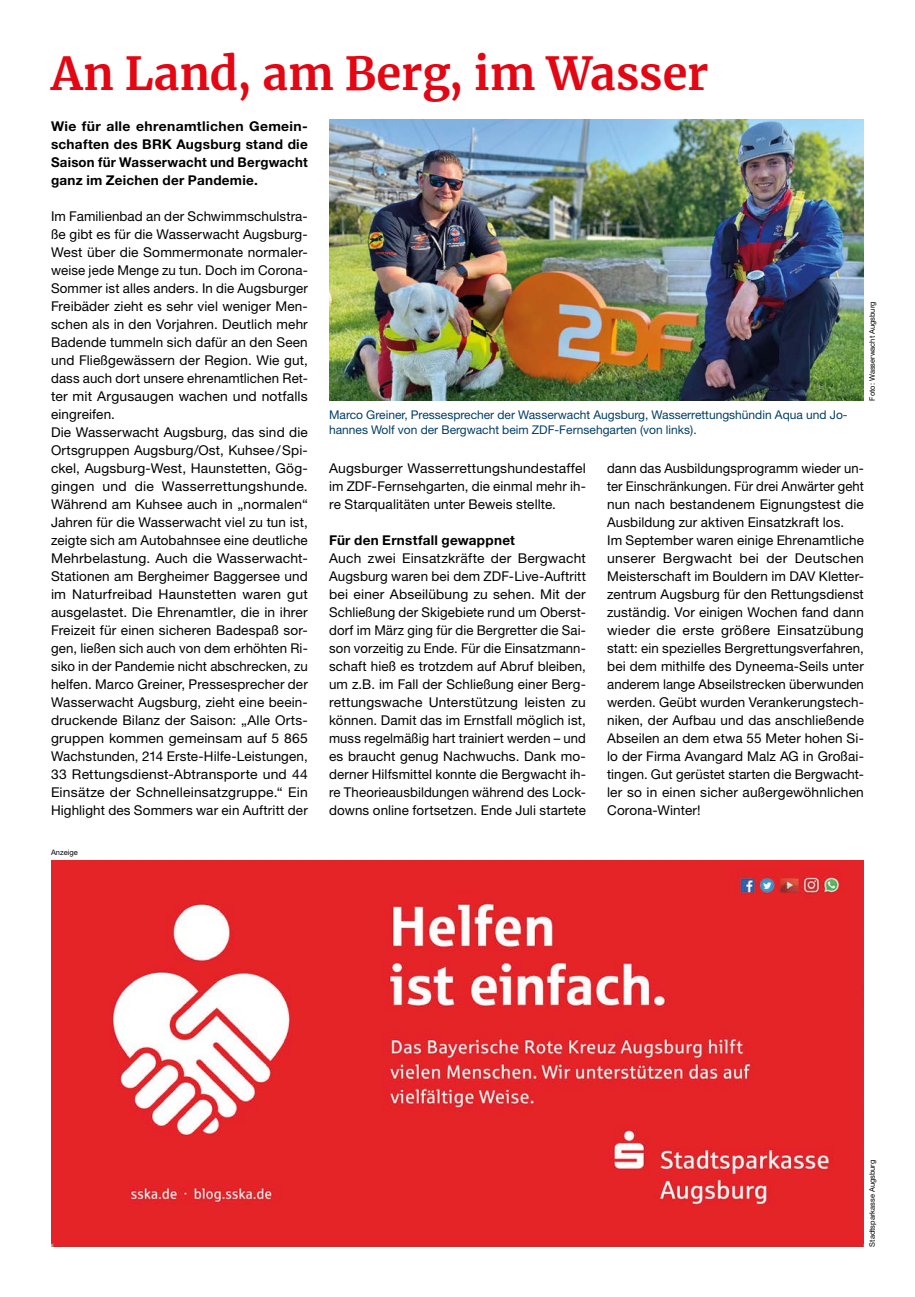
<style>
.page{position:relative;width:915px;height:1297px;background:#fff}
.page>*{position:absolute;margin:0;border:0;box-sizing:border-box;transform-origin:0 0}
.MGB_Headline{font:700 45px "Merriweather";color:#e30613}
.MGB_Copy{font:13.5px/18px "Helvetica Neue LT Pro";letter-spacing:.01em;color:#000;text-align:justify}
.MGB_Copy-2{font:700 13.5px/18px "Helvetica Neue LT Pro";letter-spacing:.02em;color:#000;text-align:justify}
.MGB_Copy-3{font:13.5px/18px "Helvetica Neue LT Pro";letter-spacing:.01em;color:#000;text-align:justify;scale:.96 1}
.MGB_BU{font:12px/15px "Helvetica Neue LT Pro";color:#003e66}
.MGB_Fotocredits{font:7.5px "Helvetica Neue LT Pro";color:#000}
</style>
<div class="page">
<img style="left:329px;top:120px;width:534px;height:281px">
<img style="left:51px;top:861px;width:812px;height:386px">
<p class="MGB_Headline" style="left:51px;top:42px;width:658px">An Land, am Berg, im Wasser</p>
<p class="MGB_Copy-2" style="left:51px;top:116px;width:258px">Wie für alle ehrenamtlichen Gemein&shy;schaften des BRK Augsburg stand die Saison für Wasserwacht und Bergwacht ganz im Zeichen der Pandemie.</p>
<p class="MGB_Copy" style="left:51px;top:206px;width:258px">Im Familienbad an der Schwimmschulstra&shy;ße gibt es für die Wasserwacht Augsburg-West über die Sommermonate normaler&shy;weise jede Menge zu tun. Doch im Corona-Sommer ist alles anders. In die Augsburger Freibäder zieht es sehr viel weniger Men&shy;schen als in den Vorjahren. Deutlich mehr Badende tummeln sich dafür an den Seen und Fließgewässern der Region. Wie gut, dass auch dort unsere ehrenamtlichen Ret&shy;ter mit Argusaugen wachen und notfalls eingreifen.</p>
<p class="MGB_Copy" style="left:51px;top:422px;width:258px">Die Wasserwacht Augsburg, das sind die Ortsgruppen Augsburg/Ost, Kuhsee/Spi&shy;ckel, Augsburg-West, Haunstetten, Gög&shy;gingen und die Wasserrettungshunde.<br>Während am Kuhsee auch in „normalen“ Jahren für die Wasserwacht viel zu tun ist, zeigte sich am Autobahnsee eine deutliche Mehrbelastung. Auch die Wasserwacht-Stationen am Bergheimer Baggersee und im Naturfreibad Haunstetten waren gut ausgelastet. Die Ehrenamtler, die in ihrer Freizeit für einen sicheren Badespaß sor&shy;gen, ließen sich auch von dem erhöhten Ri&shy;siko in der Pandemie nicht abschrecken, zu helfen. Marco Greiner, Pressesprecher der Wasserwacht Augsburg, zieht eine beein&shy;druckende Bilanz der Saison: „Alle Orts&shy;gruppen kommen gemeinsam auf 5 865<br>Wachstunden, 214 Erste-Hilfe-Leistungen, 33 Rettungsdienst-Abtransporte und 44<br>Einsätze der Schnelleinsatzgruppe.“ Ein Highlight des Sommers war ein Auftritt der</p>
<p class="MGB_Fotocredits" style="left:867px;top:401px;width:100px;rotate:-90deg">Foto: Wasserwacht Augsburg</p>
<p class="MGB_BU" style="left:329px;top:406px;width:520px">Marco Greiner, Pressesprecher der Wasserwacht Augsburg, Wasserrettungshündin Aqua und Jo&shy;hannes Wolf von der Bergwacht beim ZDF-Fernsehgarten (von links).</p>
<p class="MGB_Copy" style="left:329px;top:458px;width:258px">Augsburger Wasserrettungshundestaffel im ZDF-Fernsehgarten, die einmal mehr ih&shy;re Starqualitäten unter Beweis stellte.</p>
<p class="MGB_Copy-2" style="left:329px;top:530px;width:187px">Für den Ernstfall gewappnet</p>
<p class="MGB_Copy" style="left:329px;top:548px;width:258px">Auch zwei Einsatzkräfte der Bergwacht Augsburg waren bei dem ZDF-Live-Auftritt bei einer Abseilübung zu sehen. Mit der Schließung der Skigebiete rund um Oberst&shy;dorf im März ging für die Bergretter die Sai&shy;son vorzeitig zu Ende. Für die Einsatzmann&shy;schaft hieß es trotzdem auf Abruf bleiben, um z.B. im Fall der Schließung einer Berg&shy;rettungswache Unterstützung leisten zu können. Damit das im Ernstfall möglich ist, muss regelmäßig hart trainiert werden – und es braucht genug Nachwuchs. Dank mo&shy;derner Hilfsmittel konnte die Bergwacht ih&shy;re Theorieausbildungen während des Lock&shy;downs online fortsetzen. Ende Juli startete</p>
<p class="MGB_Copy-3" style="left:607px;top:458px;width:269px">dann das Ausbildungsprogramm wieder un&shy;ter Einschränkungen. Für drei Anwärter geht nun nach bestandenem Eignungstest die Ausbildung zur aktiven Einsatzkraft los.</p>
<p class="MGB_Copy" style="left:607px;top:530px;width:258px">Im September waren einige Ehrenamtliche unserer Bergwacht bei der Deutschen Meisterschaft im Bouldern im DAV Kletter&shy;zentrum Augsburg für den Rettungsdienst zuständig. Vor einigen Wochen fand dann wieder die erste größere Einsatzübung statt: ein spezielles Bergrettungsverfahren, bei dem mithilfe des Dyneema-Seils unter anderem lange Abseilstrecken überwunden werden. Geübt wurden Verankerungstech&shy;niken, der Aufbau und das anschließende Abseilen an dem etwa 55 Meter hohen Si&shy;lo der Firma Avangard Malz AG in Großai&shy;tingen. Gut gerüstet starten die Bergwacht&shy;ler so in einen sicher außergewöhnlichen Corona-Winter!</p>
<p class="MGB_Fotocredits" style="left:51px;top:847px;width:28px">Anzeige</p>
<p class="MGB_Fotocredits" style="left:867px;top:1247px;width:88px;rotate:-90deg">Stadtsparkasse Augsburg</p>
</div>
